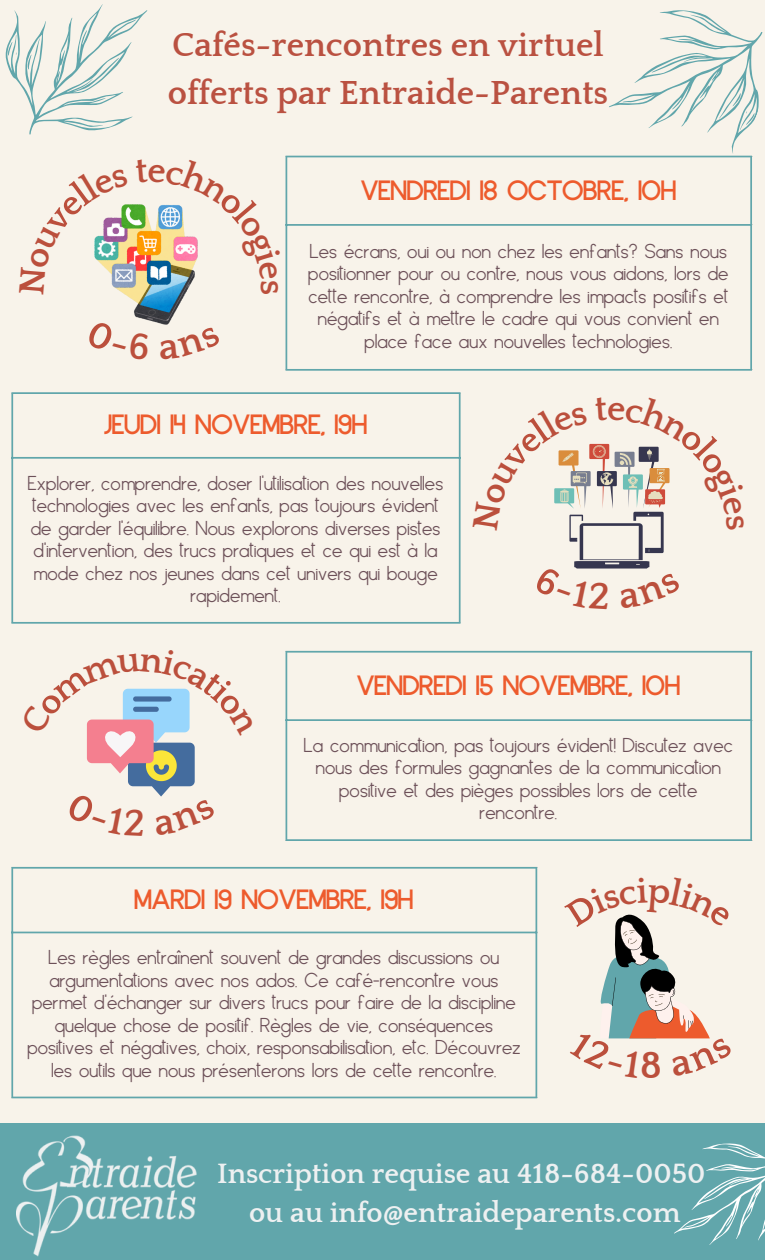
<style>
.page{position:relative;width:765px;height:1260px;background:#f8f3ea}
.page>*{position:absolute;margin:0;border:0;box-sizing:border-box;transform-origin:0 0}
.t1{font:700 39px "Quattrocento";color:#bb4f3c}
.t2{font:700 34.25px/47.8px "Quattrocento";color:#ba5141}
.t3{font:700 28.75px/39.4px "Quattrocento";color:#edf0f1;text-align:center}
.t4{font:700 22.5px "Glasgow";color:#ed5b2d}
.t5{font:300 16.25px/22.5px "Glasgow";color:#6d5159;text-align:center}
</style>
<div class="page">
<hr style="left:286px;top:157px;width:1px;height:212px;background:#61a6ab">
<hr style="left:750px;top:157px;width:2px;height:212px;background:#61a6ab">
<hr style="left:286px;top:156px;width:466px;height:1px;background:#61a6ab">
<hr style="left:286px;top:224px;width:466px;height:2px;background:#61a6ab">
<hr style="left:286px;top:369px;width:466px;height:2px;background:#61a6ab">
<svg style="left:6px;top:4px;width:141px;height:131px"></svg>
<svg style="left:606px;top:10px;width:157px;height:152px"></svg>
<div style="left:0;top:1124px;width:765px;height:136px;background:#61a6ab"></div>
<img style="left:126px;top:205px;width:59px;height:120px">
<hr style="left:11px;top:394px;width:2px;height:228px;background:#61a6ab">
<hr style="left:459px;top:394px;width:2px;height:228px;background:#61a6ab">
<hr style="left:11px;top:392px;width:450px;height:2px;background:#61a6ab">
<hr style="left:11px;top:457px;width:450px;height:2px;background:#61a6ab">
<hr style="left:11px;top:622px;width:450px;height:2px;background:#61a6ab">
<hr style="left:286px;top:653px;width:1px;height:186px;background:#61a6ab">
<hr style="left:750px;top:653px;width:2px;height:186px;background:#61a6ab">
<hr style="left:286px;top:651px;width:466px;height:2px;background:#61a6ab">
<hr style="left:286px;top:719px;width:466px;height:2px;background:#61a6ab">
<hr style="left:286px;top:839px;width:466px;height:2px;background:#61a6ab">
<hr style="left:11px;top:869px;width:2px;height:228px;background:#61a6ab">
<hr style="left:536px;top:869px;width:1px;height:228px;background:#61a6ab">
<hr style="left:11px;top:867px;width:526px;height:2px;background:#61a6ab">
<hr style="left:11px;top:932px;width:526px;height:1px;background:#61a6ab">
<hr style="left:11px;top:1097px;width:526px;height:1px;background:#61a6ab">
<img style="left:17px;top:1135px;width:180px;height:122px">
<svg style="left:674px;top:1143px;width:91px;height:102px"></svg>
<svg style="left:94px;top:204px;width:35px;height:91px"></svg>
<img style="left:136px;top:204px;width:62px;height:90px">
<svg style="left:126px;top:319px;width:23px;height:6px"></svg>
<svg style="left:554px;top:443px;width:116px;height:126px"></svg>
<svg style="left:86px;top:688px;width:109px;height:109px"></svg>
<svg style="left:600px;top:914px;width:110px;height:125px"></svg>
<h2 class="t2" style="left:168px;top:22px;width:442px">Cafés-rencontres en virtuel offerts par Entraide-Parents</h2>
<p class="t4" style="left:361px;top:174px;width:317px">VENDREDI 18 OCTOBRE, 10H</p>
<p class="t5" style="left:309px;top:240px;width:422px">Les écrans, oui ou non chez les enfants? Sans nous positionner pour ou contre, nous vous aidons, lors de cette rencontre, à comprendre les impacts positifs et négatifs et à mettre le cadre qui vous convient en place face aux nouvelles technologies.</p>
<h1 class="t4" style="left:104px;top:408px;width:265px">JEUDI 14 NOVEMBRE, 19H</h1>
<p class="t5" style="left:28px;top:472px;width:417px">Explorer, comprendre, doser l’utilisation des nouvelles technologies avec les enfants, pas toujours évident de garder l’équilibre. Nous explorons diverses pistes d’intervention, des trucs pratiques et ce qui est à la mode chez nos jeunes dans cet univers qui bouge rapidement.</p>
<p class="t4" style="left:357px;top:669px;width:325px">VENDREDI 15 NOVEMBRE, 10H</p>
<p class="t5" style="left:304px;top:734px;width:431px">La communication, pas toujours évident! Discutez avec nous des formules gagnantes de la communication positive et des pièges possibles lors de cette rencontre.</p>
<h1 class="t4" style="left:135px;top:883px;width:280px">MARDI 19 NOVEMBRE, 19H</h1>
<p class="t5" style="left:28px;top:947px;width:495px">Les règles entraînent souvent de grandes discussions ou argumentations avec nos ados. Ce café-rencontre vous permet d’échanger sur divers trucs pour faire de la discipline quelque chose de positif. Règles de vie, conséquences positives et négatives, choix, responsabilisation, etc. Découvrez les outils que nous présenterons lors de cette rencontre.</p>
<h1 class="t1" style="left:640px;top:1045px;width:24px">8</h1>
<h3 class="t3" style="left:217px;top:1154px;width:490px">Inscription requise au 418-684-0050 ou au info@entraideparents.com</h3>
</div>
